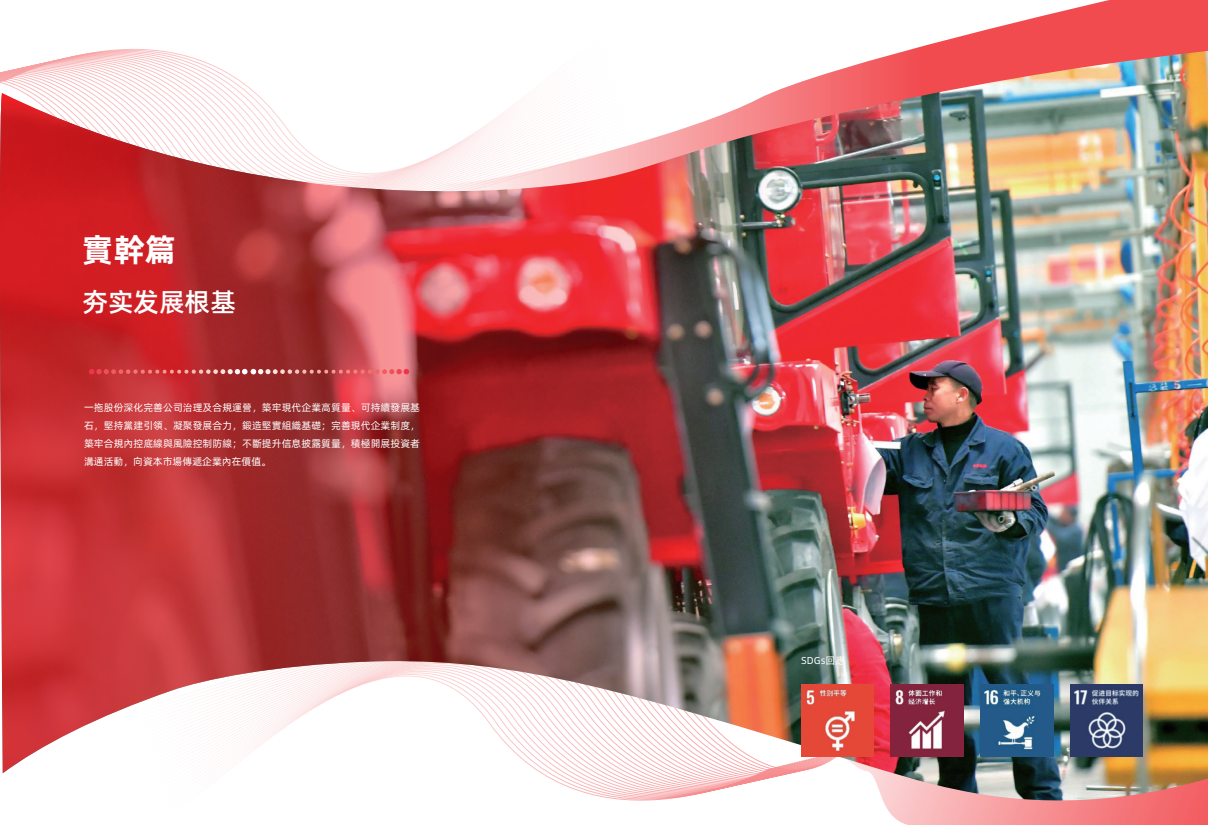
<style>
.page{position:relative;width:1208px;height:825px;background:#fff}
.page>*{position:absolute;margin:0;border:0;box-sizing:border-box;transform-origin:0 0}
.t1{font:32px "Alibaba Pu Hui Ti B";color:#fff}
.t2{font:26px "Alibaba Pu Hui Ti M";color:#fff}
.t3{font:10px/18px "Alibaba Pu Hui Ti R";letter-spacing:.005em;color:#fff;text-align:justify}
</style>
<div class="page">
<svg style="left:905px;top:0;width:303px;height:51px"></svg>
<svg style="left:885px;top:805px;width:323px;height:20px;background:#f69295"></svg>
<img style="left:0;top:51px;width:1208px;height:754px">
<svg style="left:89px;top:369px;width:320px;height:5px;background:#d46465"></svg>
<img style="left:801px;top:684px;width:72px;height:72px">
<img style="left:891px;top:684px;width:72px;height:72px">
<img style="left:980px;top:684px;width:73px;height:72px">
<img style="left:1070px;top:684px;width:72px;height:72px">
<h1 class="t1" style="left:82px;top:225px;width:96px">實幹篇</h1>
<h2 class="t2" style="left:82px;top:282px;width:155px">夯实发展根基</h2>
<p class="t3" style="left:84px;top:398px;width:337px">一拖股份深化完善公司治理及合規運營，築牢現代企業高質量、可持續發展基石，堅持黨建引領、凝聚發展合力，鍛造堅實組織基礎；完善現代企業制度，築牢合規內控底線與風險控制防線；不斷提升信息披露質量，積極開展投資者溝通活動，向資本市場傳遞企業內在價值。</p>
<p class="t3" style="left:801px;top:651px;width:45px">SDGs回應</p>
</div>
